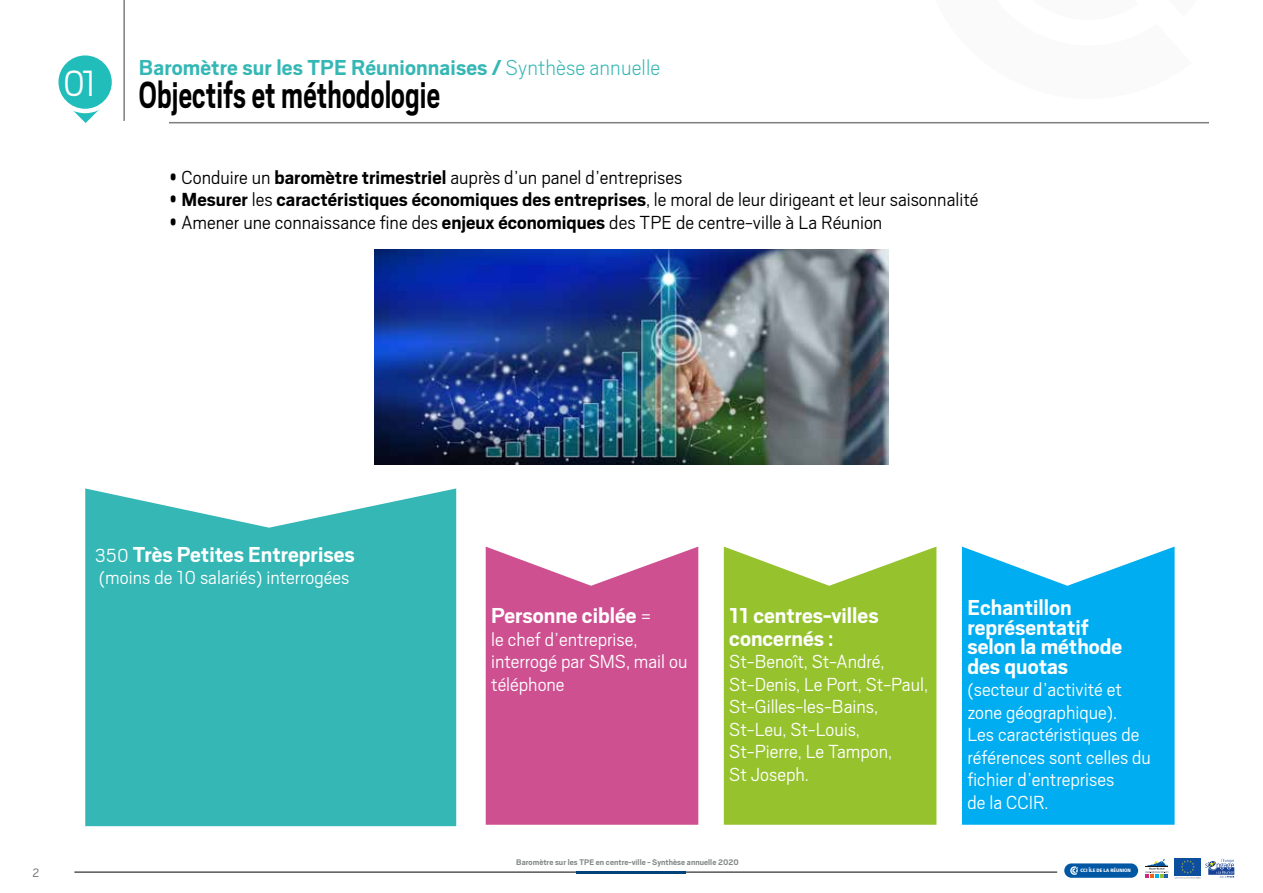
<style>
.page{position:relative;width:1263px;height:893px;background:#fff}
.page>*{position:absolute;margin:0;border:0;box-sizing:border-box;transform-origin:0 0}
.t1{font:700 42px "Scout";letter-spacing:.005em;color:#000;scale:.71 1}
.t2{font:300 40.5px "Scout";color:#fff}
.t3{font:700 24px/19.5px "Scout";color:#fff}
.t4{font:700 24px "Scout";letter-spacing:.005em;color:#34b7b5}
.t5{font:300 21px/22.5px "Scout";color:#fff}
.t6{font:300 21px "Scout";color:#000}
.t7{font:700 21px "Scout";color:#000}
.t8{font:300 13.5px "Scout";color:#646363}
.t9{font:700 9px "Scout";letter-spacing:.005em;color:#828787}
.t10{font:700 4.8px "Fira Sans";letter-spacing:-.01em;color:#fff;scale:1.05 1}
.s1{font-weight:200}
.s2{font-weight:700}
.s3{font-weight:300}
.s4{font-weight:300;font-size:21px}
</style>
<div class="page">
<hr style="left:74px;top:872px;width:505px;height:1px;background:#000">
<hr style="left:683px;top:872px;width:374px;height:1px;background:#000">
<hr style="left:576px;top:871px;width:110px;height:3px;background:#004379">
<svg style="left:1145px;top:858px;width:23px;height:20px"></svg>
<div style="left:1174px;top:858px;width:27px;height:18px;background:#0d4f9e"></div>
<svg style="left:1179px;top:858px;width:55px;height:20px"></svg>
<div style="left:1064px;top:863px;width:74px;height:15px;background:#0058a5;border-radius:7px"></div>
<svg style="left:1070px;top:866px;width:8px;height:9px"></svg>
<svg style="left:486px;top:547px;width:212px;height:278px;background:#d15c98"></svg>
<hr style="left:169px;top:122px;width:1040px;height:1px;background:#7e7e7d">
<hr style="left:123px;top:0;width:2px;height:121px;background:#7e7e7d">
<svg style="left:72px;top:109px;width:28px;height:14px"></svg>
<div style="left:54px;top:51px;width:62px;height:62px;background:#fff;border-radius:50%"></div>
<div style="left:58px;top:55px;width:54px;height:54px;background:#21bdba;border-radius:50%"></div>
<div style="left:85px;top:488px;width:371px;height:338px;background:#34b7b5"></div>
<svg style="left:962px;top:547px;width:212px;height:278px;background:#11b2f1"></svg>
<svg style="left:724px;top:547px;width:212px;height:278px;background:#9cc63b"></svg>
<img style="left:374px;top:250px;width:515px;height:215px">
<h2 class="t2" style="left:63px;top:57px;width:36px">01</h2>
<p class="t4" style="left:139px;top:52px;width:523px">Baromètre sur les TPE Réunionnaises / <span class="s1">Synthèse annuelle</span></p>
<h1 class="t1" style="left:139px;top:68px;width:426px">Objectifs et méthodologie</h1>
<p class="t6" style="left:169px;top:164px;width:515px">• Conduire un <span class="s2">baromètre trimestriel</span> auprès d’un panel d’entreprises</p>
<p class="t7" style="left:169px;top:186px;width:811px"><span class="s3">•</span> Mesurer <span class="s3">les</span> caractéristiques économiques des entreprises<span class="s3">, le moral de leur dirigeant et leur saisonnalité</span></p>
<p class="t6" style="left:169px;top:209px;width:715px">• Amener une connaissance fine des <span class="s2">enjeux économiques</span> des TPE de centre-ville à La Réunion</p>
<p class="t3" style="left:95px;top:543px;width:261px"><span class="s4">350</span> Très Petites Entreprises</p>
<p class="t5" style="left:99px;top:565px;width:252px">(moins de 10 salariés) interrogées</p>
<p class="t8" style="left:32px;top:864px;width:8px">2</p>
<p class="t3" style="left:491px;top:605px;width:162px">Personne ciblée <span class="s4">=</span></p>
<p class="t5" style="left:491px;top:627px;width:198px">le chef d’entreprise, interrogé par SMS, mail ou téléphone</p>
<p class="t3" style="left:729px;top:603px;width:151px;line-height:22.5px">11 centres-villes concernés :</p>
<p class="t5" style="left:729px;top:649px;width:200px">St-Benoît, St-André,<br>St-Denis, Le Port, St-Paul,<br>St-Gilles-les-Bains,<br>St-Leu, St-Louis,<br>St-Pierre, Le Tampon,<br>St Joseph.</p>
<p class="t9" style="left:516px;top:857px;width:224px">Baromètre sur les TPE en centre-ville - Synthèse annuelle 2020</p>
<p class="t3" style="left:967px;top:597px;width:156px">Echantillon représentatif selon la méthode des quotas</p>
<p class="t5" style="left:967px;top:677px;width:185px">(secteur d’activité et zone géographique).<br>Les caractéristiques de références sont celles du fichier d’entreprises<br>de la CCIR.</p>
<p class="t10" style="left:1080px;top:866px;width:50px">CCI ÎLE DE LA RÉUNION</p>
</div>
